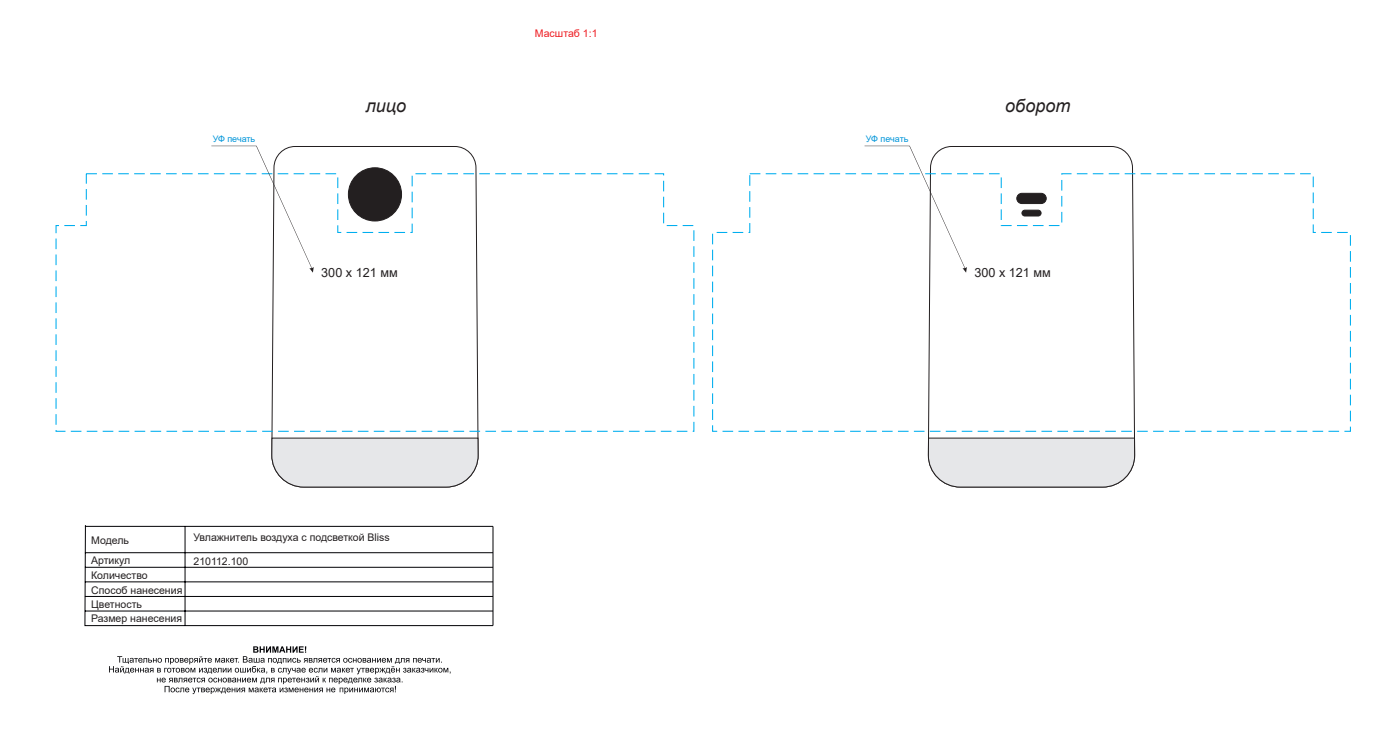
<style>
.page{position:relative;width:1382px;height:745px;background:#fff}
.page>*{position:absolute;margin:0;border:0;box-sizing:border-box;transform-origin:0 0}
.t1{font:italic 18px "Arial";color:#231f20}
.t2{font:12.67px "Arial";color:#231f20}
.t3{font:10.57px "Arial";color:#ee1d23}
.t4{font:10.5px/15px "Arial";color:#231f20}
.t5{font:9px "Arial";letter-spacing:-.01em;color:#0095d9}
</style>
<div class="page">
<svg style="left:109px;top:646px;width:342px;height:47px"></svg>
<svg style="left:84px;top:525px;width:410px;height:101px"></svg>
<svg style="left:271px;top:437px;width:207px;height:50px;background:#dfe0e2"></svg>
<svg style="left:928px;top:437px;width:207px;height:50px;background:#dfe0e2"></svg>
<div style="left:348px;top:168px;width:54px;height:53px;background:#231f20;border-radius:50%"></div>
<svg style="left:55px;top:172px;width:640px;height:260px"></svg>
<svg style="left:712px;top:172px;width:639px;height:260px"></svg>
<svg style="left:211px;top:146px;width:103px;height:126px"></svg>
<svg style="left:865px;top:146px;width:102px;height:126px"></svg>
<p class="t3" style="left:535px;top:26px;width:64px">Масштаб 1:1</p>
<h1 class="t1" style="left:366px;top:94px;width:42px">лицо</h1>
<h1 class="t1" style="left:1005px;top:94px;width:67px">оборот</h1>
<p class="t5" style="left:213px;top:133px;width:44px">УФ печать</p>
<p class="t5" style="left:866px;top:133px;width:44px">УФ печать</p>
<p class="t2" style="left:321px;top:263px;width:78px">300 х 121 мм</p>
<p class="t2" style="left:974px;top:263px;width:78px">300 х 121 мм</p>
<p class="t4" style="left:91px;top:532px;width:39px">Модель</p>
<p class="t4" style="left:193px;top:529px;width:198px">Увлажнитель воздуха c подсветкой Bliss</p>
<p class="t4" style="left:91px;top:552px;width:58px">Артикул<br>Количество</p>
<p class="t4" style="left:91px;top:610px;width:92px">Размер нанесения</p>
<p class="t4" style="left:193px;top:553px;width:56px">210112.100</p>
<p class="t4" style="left:91px;top:582px;width:93px">Способ нанесения</p>
<p class="t4" style="left:91px;top:596px;width:52px">Цветность</p>
</div>
